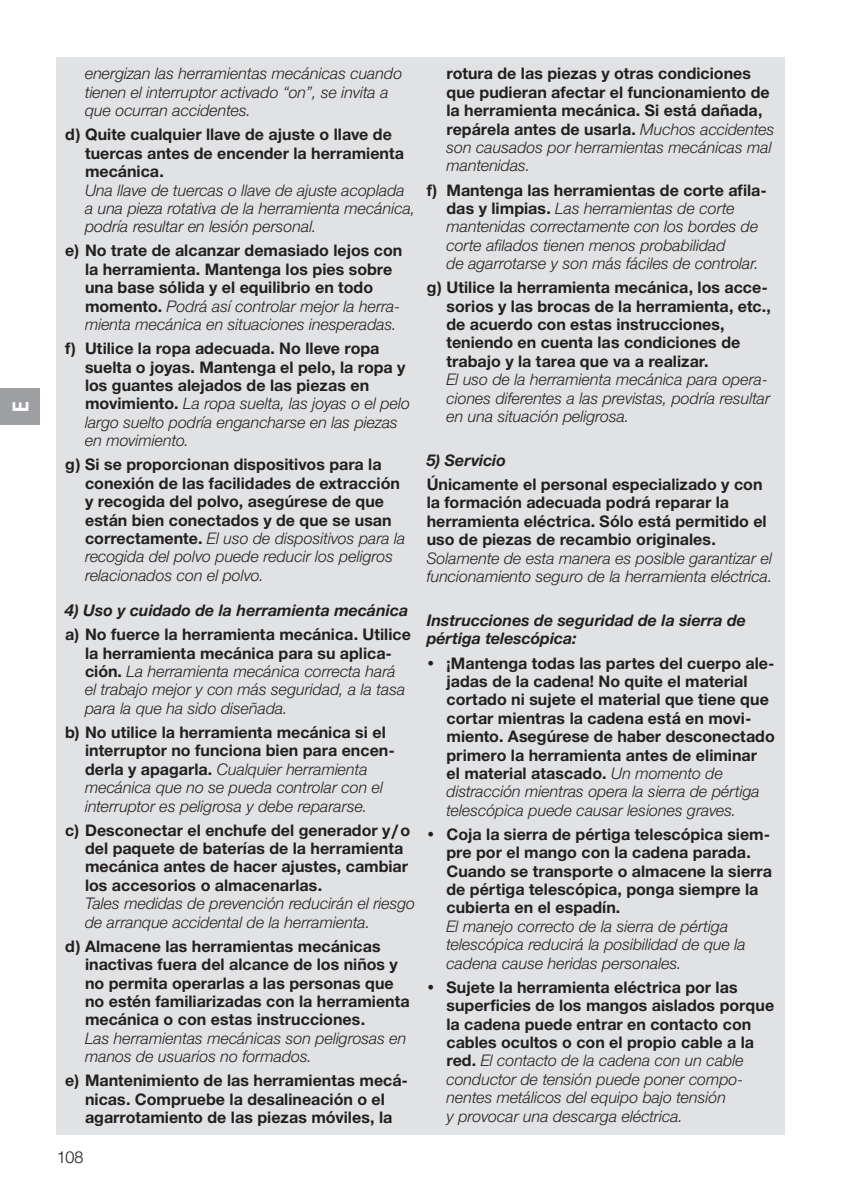
<style>
.page{position:relative;width:842px;height:1191px;background:#fff}
.page>*{position:absolute;margin:0;border:0;box-sizing:border-box;transform-origin:0 0}
.t1{font:700 22px "Gardena Sans Cond";color:#fff}
.t2{font:700 16px/18.4px "Gardena Sans";color:#231f20}
.t3{font:italic 16px/18.4px "Gardena Sans";color:#231f20}
.t4{font:italic 700 16px/18.4px "Gardena Sans";color:#231f20}
.t5{font:16px "Gardena Sans";color:#231f20}
.s1{font-weight:400;font-style:italic}
.s2{font-weight:700;font-style:normal}
</style>
<div class="page">
<div style="left:57px;top:57px;width:728px;height:1077px;background:#e1e2e4"></div>
<div style="left:0;top:388px;width:40px;height:37px;background:#9d9fa2"></div>
<h1 class="t1" style="left:5px;top:412px;width:12px;rotate:-90deg">E</h1>
<p class="t3" style="left:85px;top:64px;width:319px">energizan las herramientas mecánicas cuando tienen el interruptor activado “on”, se invita a que ocurran accidentes.</p>
<p class="t2" style="left:85px;top:125px;width:320px;text-indent:-20px">d) Quite cualquier llave de ajuste o llave de tuercas antes de encender la herramienta mecánica.</p>
<p class="t3" style="left:85px;top:180px;width:332px">Una llave de tuercas o llave de ajuste acoplada a una pieza rotativa de la herramienta mecánica, podría resultar en lesión personal.</p>
<p class="t2" style="left:85px;top:241px;width:319px;text-indent:-20px">e) No trate de alcanzar demasiado lejos con la herramienta. Mantenga los pies sobre una base sólida y el equilibrio en todo momento. <span class="s1">Podrá así controlar mejor la herra&shy;mienta mecánica en situaciones inesperadas.</span></p>
<p class="t2" style="left:85px;top:338px;width:326px;text-indent:-20px">f) Utilice la ropa adecuada. No lleve ropa suelta o joyas. Mantenga el pelo, la ropa y los guantes alejados de las piezas en movimiento. <span class="s1">La ropa suelta, las joyas o el pelo largo suelto podría engancharse en las piezas en movimiento.</span></p>
<p class="t2" style="left:85px;top:454px;width:322px;text-indent:-20px">g) Si se proporcionan dispositivos para la conexión de las facilidades de extracción y recogida del polvo, asegúrese de que están bien conectados y de que se usan correctamente. <span class="s1">El uso de dispositivos para la recogida del polvo puede reducir los peligros relacionados con el polvo.</span></p>
<p class="t4" style="left:65px;top:600px;width:344px">4) Uso y cuidado de la herramienta mecánica</p>
<p class="t3" style="left:85px;top:624px;width:327px;text-indent:-20px"><span class="s2">a) No fuerce la herramienta mecánica. Utilice la herramienta mecánica para su aplica&shy;ción.</span> La herramienta mecánica correcta hará el trabajo mejor y con más seguridad, a la tasa para la que ha sido diseñada.</p>
<p class="t3" style="left:85px;top:722px;width:311px;text-indent:-20px"><span class="s2">b) No utilice la herramienta mecánica si el interruptor no funciona bien para encen&shy;derla y apagarla.</span> Cualquier herramienta mecánica que no se pueda controlar con el interruptor es peligrosa y debe repararse.</p>
<p class="t2" style="left:85px;top:820px;width:327px;text-indent:-20px">c) Desconectar el enchufe del generador y/o del paquete de baterías de la herramienta mecánica antes de hacer ajustes, cambiar los accesorios o almacenarlas.</p>
<p class="t3" style="left:85px;top:893px;width:332px">Tales medidas de prevención reducirán el riesgo de arranque accidental de la herramienta.</p>
<p class="t2" style="left:85px;top:936px;width:326px;text-indent:-20px">d) Almacene las herramientas mecánicas inactivas fuera del alcance de los niños y no permita operarlas a las personas que no estén familiarizadas con la herramienta mecánica o con estas instrucciones.</p>
<p class="t3" style="left:85px;top:1028px;width:323px">Las herramientas mecánicas son peligrosas en manos de usuarios no formados.</p>
<p class="t2" style="left:65px;top:1070px;width:344px;text-align:center">e) Mantenimiento de las herramientas mecá&shy;nicas. Compruebe la desalineación o el agarrotamiento de las piezas móviles, la</p>
<p class="t5" style="left:57px;top:1145px;width:28px">108</p>
<p class="t2" style="left:446px;top:64px;width:330px">rotura de las piezas y otras condiciones que pudieran afectar el funcionamiento de la herramienta mecánica. Si está dañada, repárela antes de usarla. <span class="s1">Muchos accidentes son causados por herramientas mecánicas mal mantenidas.</span></p>
<p class="t3" style="left:446px;top:180px;width:322px;text-indent:-20px"><span class="s2">f) Mantenga las herramientas de corte afila&shy;das y limpias.</span> Las herramientas de corte mantenidas correctamente con los bordes de corte afilados tienen menos probabilidad<br>de agarrotarse y son más fáciles de controlar.</p>
<p class="t2" style="left:446px;top:277px;width:326px;text-indent:-20px">g) Utilice la herramienta mecánica, los acce&shy;sorios y las brocas de la herramienta, etc., de acuerdo con estas instrucciones, teniendo en cuenta las condiciones de trabajo y la tarea que va a realizar.</p>
<p class="t3" style="left:446px;top:369px;width:325px">El uso de la herramienta mecánica para opera&shy;ciones diferentes a las previstas, podría resultar en una situación peligrosa.</p>
<p class="t4" style="left:427px;top:450px;width:81px">5) Servicio</p>
<p class="t2" style="left:427px;top:474px;width:342px">Únicamente el personal especializado y con la formación adecuada podrá reparar la herramienta eléctrica. Sólo está permitido el uso de piezas de recambio originales.</p>
<p class="t3" style="left:427px;top:548px;width:347px">Solamente de esta manera es posible garantizar el funcionamiento seguro de la herramienta eléctrica.</p>
<p class="t4" style="left:427px;top:610px;width:321px">Instrucciones de seguridad de la sierra de pértiga telescópica:</p>
<p class="t2" style="left:446px;top:652px;width:330px;text-indent:-20px">• ¡Mantenga todas las partes del cuerpo ale&shy;jadas de la cadena! No quite el material cortado ni sujete el material que tiene que cortar mientras la cadena está en movi&shy;miento. Asegúrese de haber desconectado primero la herramienta antes de eliminar<br>el material atascado. <span class="s1">Un momento de distracción mientras opera la sierra de pértiga telescópica puede causar lesiones graves.</span></p>
<p class="t2" style="left:446px;top:824px;width:327px;text-indent:-20px">• Coja la sierra de pértiga telescópica siem&shy;pre por el mango con la cadena parada.<br>Cuando se transporte o almacene la sierra de pértiga telescópica, ponga siempre la cubierta en el espadín.</p>
<p class="t3" style="left:446px;top:916px;width:301px">El manejo correcto de la sierra de pértiga telescópica reducirá la posibilidad de que la cadena cause heridas personales.</p>
<p class="t2" style="left:446px;top:977px;width:329px;text-indent:-20px">• Sujete la herramienta eléctrica por las superficies de los mangos aislados porque la cadena puede entrar en contacto con cables ocultos o con el propio cable a la red. <span class="s1">El contacto de la cadena con un cable conductor de tensión puede poner compo&shy;nentes metálicos del equipo bajo tensión<br>y provocar una descarga eléctrica.</span></p>
</div>
